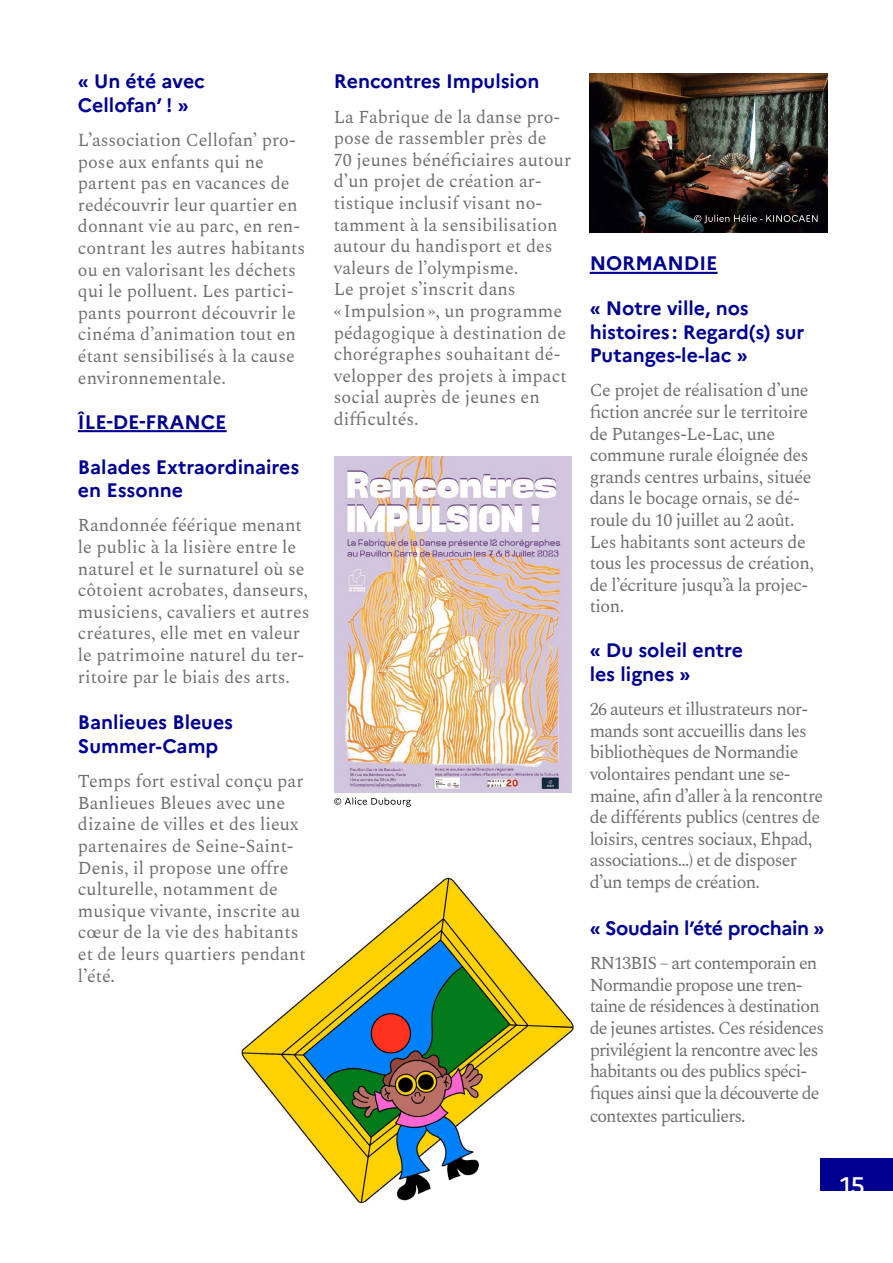
<style>
.page{position:relative;width:893px;height:1263px;background:#fff}
.page>*{position:absolute;margin:0;border:0;box-sizing:border-box;transform-origin:0 0}
.t1{font:500 24px "Marianne";color:#fff}
.t2{font:700 19.5px/23.4px "Marianne";color:#000091}
.t3{font:700 19.5px "Marianne";letter-spacing:-.02em;color:#000091}
.t4{font:18px/21.6px "Spectral";color:#706f6f}
.t5{font:18px/21.6px "Spectral";letter-spacing:-.03em;color:#706f6f}
.t6{font:18px/21.6px "Spectral";letter-spacing:-.04em;color:#706f6f}
.t7{font:18px/21.6px "Spectral";letter-spacing:-.05em;color:#706f6f}
</style>
<div class="page">
<div style="left:821px;top:1158px;width:72px;height:33px;background:#000091"></div>
<img style="left:241px;top:877px;width:333px;height:327px">
<hr style="left:78px;top:430px;width:149px;height:2px;background:#000091">
<hr style="left:590px;top:272px;width:128px;height:2px;background:#000091">
<img style="left:334px;top:456px;width:238px;height:336px">
<svg style="left:334px;top:797px;width:77px;height:10px"></svg>
<img style="left:590px;top:74px;width:238px;height:158px">
<div style="left:693px;top:213px;width:132px;height:17px;background:#000"></div>
<svg style="left:694px;top:215px;width:124px;height:8px"></svg>
<p class="t2" style="left:78px;top:69px;width:129px">« Un été avec</p>
<p class="t2" style="left:78px;top:93px;width:112px">Cellofan’ ! »</p>
<p class="t4" style="left:78px;top:128px;width:229px">L’association Cellofan’ pro&shy;pose aux enfants qui ne partent pas en vacances de redécouvrir leur quartier en donnant vie au parc, en ren&shy;contrant les autres habitants ou en valorisant les déchets qui le polluent. Les partici&shy;pants pourront découvrir le cinéma d’animation tout en étant sensibilisés à la cause environnementale.</p>
<p class="t2" style="left:78px;top:410px;width:150px">ÎLE-DE-FRANCE</p>
<p class="t2" style="left:78px;top:455px;width:223px">Balades Extraordinaires en Essonne</p>
<p class="t4" style="left:78px;top:513px;width:233px">Randonnée féérique menant le public à la lisière entre le naturel et le surnaturel où se côtoient acrobates, danseurs, musiciens, cavaliers et autres créatures, elle met en valeur le patrimoine naturel du ter&shy;ritoire par le biais des arts.</p>
<p class="t2" style="left:78px;top:711px;width:157px">Banlieues Bleues</p>
<p class="t2" style="left:78px;top:734px;width:142px">Summer-Camp</p>
<p class="t4" style="left:78px;top:769px;width:229px">Temps fort estival conçu par<br>Banlieues Bleues avec une dizaine de villes et des lieux partenaires de Seine-Saint-<br>Denis, il propose une offre culturelle, notamment de musique vivante, inscrite au cœur de la vie des habitants et de leurs quartiers pendant l’été.</p>
<p class="t2" style="left:334px;top:69px;width:207px">Rencontres Impulsion</p>
<p class="t4" style="left:334px;top:104px;width:239px">La Fabrique de la danse pro&shy;pose de rassembler près de<br>70 jeunes bénéficiaires autour d’un projet de création ar&shy;tistique inclusif visant no&shy;tamment à la sensibilisation autour du handisport et des valeurs de l’olympisme.<br>Le projet s’inscrit dans<br>« Impulsion », un programme pédagogique à destination de chorégraphes souhaitant dé&shy;velopper des projets à impact social auprès de jeunes en difficultés.</p>
<p class="t2" style="left:590px;top:252px;width:129px">NORMANDIE</p>
<p class="t2" style="left:590px;top:297px;width:216px">« Notre ville, nos histoires : Regard(s) sur<br>Putanges-le-lac »</p>
<p class="t5" style="left:590px;top:378px;width:226px">Ce projet de réalisation d’une fiction ancrée sur le territoire de Putanges-Le-Lac, une commune rurale éloignée des grands centres urbains, située dans le bocage ornais, se dé&shy;roule du 10 juillet au 2 août.<br>Les habitants sont acteurs de tous les processus de création, de l’écriture jusqu’à la projec&shy;tion.</p>
<p class="t2" style="left:590px;top:639px;width:155px">« Du soleil entre</p>
<p class="t2" style="left:590px;top:662px;width:102px">les lignes »</p>
<p class="t6" style="left:590px;top:697px;width:235px">26 auteurs et illustrateurs nor&shy;mands sont accueillis dans les bibliothèques de Normandie volontaires pendant une se&shy;maine, afin d’aller à la rencontre de différents publics (centres de loisirs, centres sociaux, Ehpad, associations…) et de disposer d’un temps de création.</p>
<p class="t3" style="left:590px;top:916px;width:236px">« Soudain l’été prochain »</p>
<p class="t7" style="left:590px;top:951px;width:236px">RN13BIS – art contemporain en<br>Normandie propose une tren&shy;taine de résidences à destination de jeunes artistes. Ces résidences privilégient la rencontre avec les habitants ou des publics spéci&shy;fiques ainsi que la découverte de</p>
<p class="t7" style="left:590px;top:1104px;width:158px">contextes particuliers.</p>
<h1 class="t1" style="left:840px;top:1170px;width:26px">15</h1>
</div>
